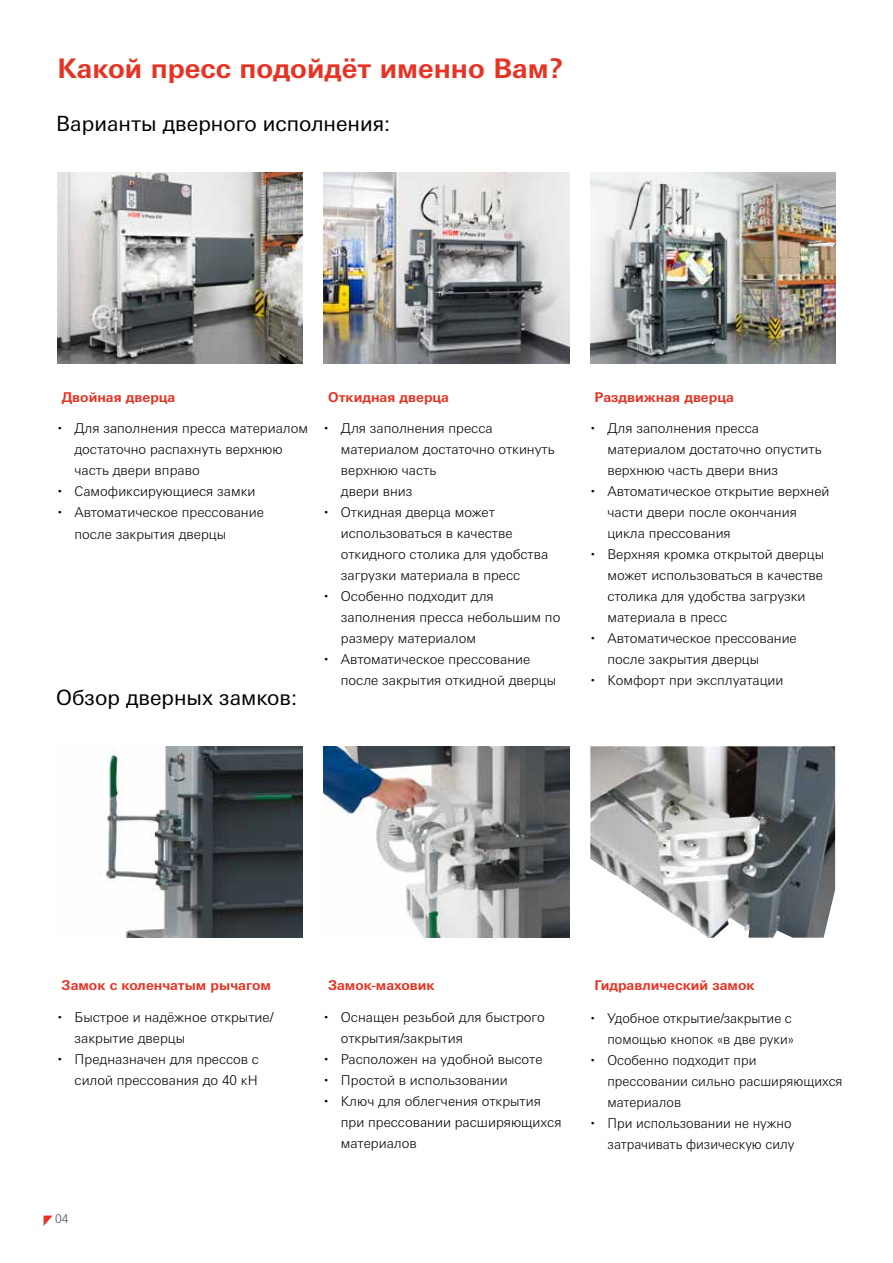
<style>
.page{position:relative;width:893px;height:1263px;background:#fff}
.page>*{position:absolute;margin:0;border:0;box-sizing:border-box;transform-origin:0 0}
.t1{font:700 27px "Univers Next W1 G";color:#e63324}
.t2{font:21px "Univers Next W1 G";color:#000}
.t3{font:300 13.5px/21px "Univers Next W1 G";color:#000}
.t4{font:700 13.5px "Univers Next W1 G";color:#e63324}
.t5{font:300 12px "Univers Next W1 G";color:#494b52}
</style>
<div class="page">
<svg style="left:44px;top:1215px;width:9px;height:11px"></svg>
<img style="left:324px;top:172px;width:245px;height:192px">
<img style="left:590px;top:172px;width:246px;height:192px">
<img style="left:57px;top:172px;width:246px;height:192px">
<img style="left:323px;top:746px;width:246px;height:192px">
<img style="left:590px;top:746px;width:245px;height:192px">
<img style="left:105px;top:746px;width:198px;height:192px">
<h1 class="t1" style="left:57px;top:52px;width:508px">Какой пресс подойдёт именно Вам?</h1>
<h2 class="t2" style="left:56px;top:111px;width:336px">Варианты дверного исполнения:</h2>
<p class="t4" style="left:62px;top:389px;width:115px">Двойная дверца</p>
<p class="t4" style="left:328px;top:389px;width:122px">Откидная дверца</p>
<p class="t4" style="left:595px;top:389px;width:141px">Раздвижная дверца</p>
<p class="t3" style="left:74px;top:418px;width:235px">Для заполнения пресса материалом достаточно распахнуть верхнюю часть двери вправо<br>Самофиксирующиеся замки<br>Автоматическое прессование<br>после закрытия дверцы</p>
<p class="t3" style="left:341px;top:418px;width:221px">Для заполнения пресса материалом достаточно откинуть верхнюю часть<br>двери вниз<br>Откидная дверца может использоваться в качестве откидного столика для удобства загрузки материала в пресс<br>Особенно подходит для заполнения пресса небольшим по размеру материалом<br>Автоматическое прессование после закрытия откидной дверцы</p>
<p class="t3" style="left:607px;top:417px;width:224px">Для заполнения пресса материалом достаточно опустить верхнюю часть двери вниз<br>Автоматическое открытие верхней части двери после окончания цикла прессования<br>Верхняя кромка открытой дверцы может использоваться в качестве столика для удобства загрузки материала в пресс<br>Автоматическое прессование после закрытия дверцы<br>Комфорт при эксплуатации</p>
<h2 class="t2" style="left:56px;top:685px;width:243px">Обзор дверных замков:</h2>
<p class="t4" style="left:62px;top:977px;width:211px">Замок с коленчатым рычагом</p>
<p class="t4" style="left:328px;top:977px;width:108px">Замок-маховик</p>
<p class="t4" style="left:595px;top:977px;width:161px">Гидравлический замок</p>
<p class="t3" style="left:75px;top:1006px;width:201px">Быстрое и надёжное открытие/ закрытие дверцы<br>Предназначен для прессов с силой прессования до 40 кН</p>
<p class="t3" style="left:341px;top:1007px;width:222px">Оснащен резьбой для быстрого открытия/закрытия<br>Расположен на удобной высоте<br>Простой в использовании<br>Ключ для облегчения открытия при прессовании расширяющихся материалов</p>
<p class="t3" style="left:607px;top:1007px;width:237px">Удобное открытие/закрытие с помощью кнопок «в две руки»<br>Особенно подходит при<br>прессовании сильно расширяющихся материалов<br>При использовании не нужно затрачивать физическую силу</p>
<p class="t5" style="left:55px;top:1212px;width:15px">04</p>
</div>
